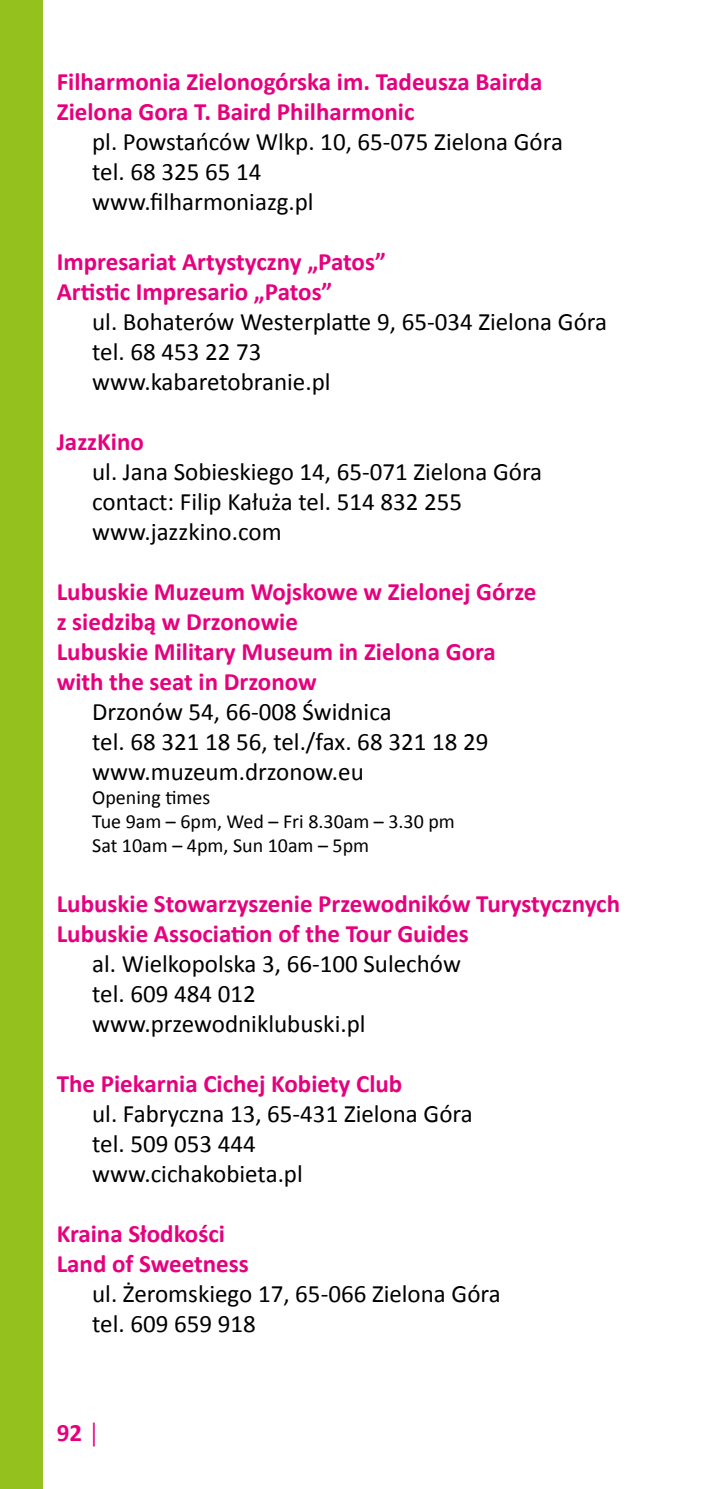
<style>
.page{position:relative;width:709px;height:1489px;background:#fff}
.page>*{position:absolute;margin:0;border:0;box-sizing:border-box;transform-origin:0 0}
.t1{font:25px/30px "Calibri";color:#000}
.t2{font:700 25px/30px "Calibri";color:#e6007d}
.t3{font:20px/24px "Calibri";color:#000}
</style>
<div class="page">
<div style="left:0;top:0;width:43px;height:1488px;background:#95c11f"></div>
<p class="t2" style="left:57px;top:66px;width:487px">Filharmonia Zielonogórska im. Tadeusza Bairda<br>Zielona Gora T. Baird Philharmonic</p>
<p class="t1" style="left:92px;top:126px;width:472px">pl. Powstańców Wlkp. 10, 65-075 Zielona Góra tel. 68 325 65 14<br>www.filharmoniazg.pl</p>
<p class="t2" style="left:57px;top:246px;width:331px">Impresariat Artystyczny „Patos”<br>Artistic Impresario „Patos”</p>
<p class="t1" style="left:92px;top:306px;width:516px">ul. Bohaterów Westerplatte 9, 65-034 Zielona Góra tel. 68 453 22 73<br>www.kabaretobranie.pl</p>
<p class="t2" style="left:57px;top:426px;width:89px">JazzKino</p>
<p class="t1" style="left:92px;top:456px;width:451px">ul. Jana Sobieskiego 14, 65-071 Zielona Góra contact: Filip Kałuża tel. 514 832 255 www.jazzkino.com</p>
<p class="t2" style="left:57px;top:576px;width:481px">Lubuskie Muzeum Wojskowe w Zielonej Górze z siedzibą w Drzonowie<br>Lubuskie Military Museum in Zielona Gora with the seat in Drzonow</p>
<p class="t1" style="left:92px;top:696px;width:398px">Drzonów 54, 66-008 Świdnica<br>tel. 68 321 18 56, tel./fax. 68 321 18 29 www.muzeum.drzonow.eu</p>
<p class="t3" style="left:92px;top:785px;width:364px">Opening times<br>Tue 9am – 6pm, Wed – Fri 8.30am – 3.30 pm<br>Sat 10am – 4pm, Sun 10am – 5pm</p>
<p class="t2" style="left:57px;top:888px;width:565px">Lubuskie Stowarzyszenie Przewodników Turystycznych<br>Lubuskie Association of the Tour Guides</p>
<p class="t1" style="left:92px;top:948px;width:370px">al. Wielkopolska 3, 66-100 Sulechów tel. 609 484 012 www.przewodniklubuski.pl</p>
<p class="t2" style="left:57px;top:1068px;width:347px">The Piekarnia Cichej Kobiety Club</p>
<p class="t1" style="left:92px;top:1098px;width:382px">ul. Fabryczna 13, 65-431 Zielona Góra tel. 509 053 444 www.cichakobieta.pl</p>
<p class="t2" style="left:57px;top:1218px;width:194px">Kraina Słodkości<br>Land of Sweetness</p>
<p class="t1" style="left:92px;top:1278px;width:410px">ul. Żeromskiego 17, 65-066 Zielona Góra tel. 609 659 918</p>
<p class="t2" style="left:57px;top:1417px;width:45px">92 │</p>
</div>
